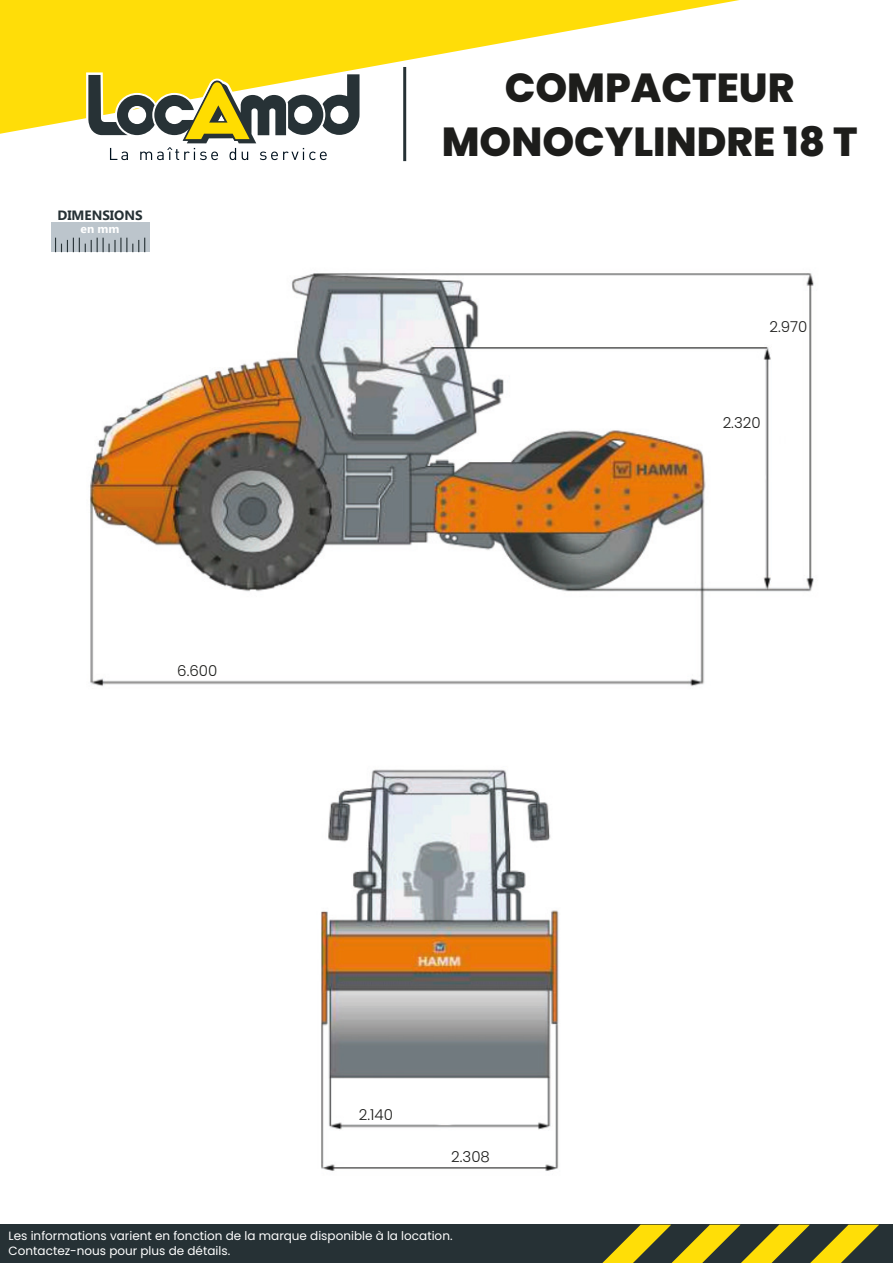
<style>
.page{position:relative;width:893px;height:1263px;background:#fff}
.page>*{position:absolute;margin:0;border:0;box-sizing:border-box;transform-origin:0 0}
.t1{font:800 40.5px "Poppins";color:#1d1d1b}
.t2{font:300 15px "Poppins";color:#1d1d1b}
.t3{font:700 13.5px "Microsoft Phags Pa";color:#263135}
.t4{font:12px "Poppins";color:#fff}
.t5{font:700 12px "Microsoft Phags Pa";color:#fff}
</style>
<div class="page">
<img style="left:90px;top:273px;width:724px;height:414px">
<img style="left:321px;top:769px;width:238px;height:402px">
<svg style="left:0;top:0;width:739px;height:134px;fill:#ffdd08"></svg>
<div style="left:0;top:1225px;width:893px;height:38px;background:#263135"></div>
<svg style="left:86px;top:72px;width:276px;height:88px"></svg>
<svg style="left:602px;top:1225px;width:277px;height:38px"></svg>
<hr style="left:403px;top:67px;width:3px;height:94px;background:#263135">
<div style="left:51px;top:222px;width:98px;height:30px;background:#bcc5cc"></div>
<svg style="left:55px;top:238px;width:90px;height:14px"></svg>
<p class="t3" style="left:57px;top:206px;width:87px">DIMENSIONS</p>
<p class="t5" style="left:81px;top:220px;width:41px">en mm</p>
<p class="t2" style="left:177px;top:662px;width:42px">6.600</p>
<p class="t1" style="left:505px;top:65px;width:291px">COMPACTEUR</p>
<p class="t1" style="left:442px;top:119px;width:417px">MONOCYLINDRE 18 T</p>
<p class="t2" style="left:769px;top:318px;width:39px">2.970</p>
<p class="t2" style="left:723px;top:414px;width:39px">2.320</p>
<p class="t2" style="left:359px;top:1106px;width:36px">2.140</p>
<p class="t2" style="left:451px;top:1148px;width:40px">2.308</p>
<p class="t4" style="left:9px;top:1229px;width:445px">Les informations varient en fonction de la marque disponible à la location.</p>
<p class="t4" style="left:9px;top:1244px;width:223px">Contactez-nous pour plus de détails.</p>
</div>
